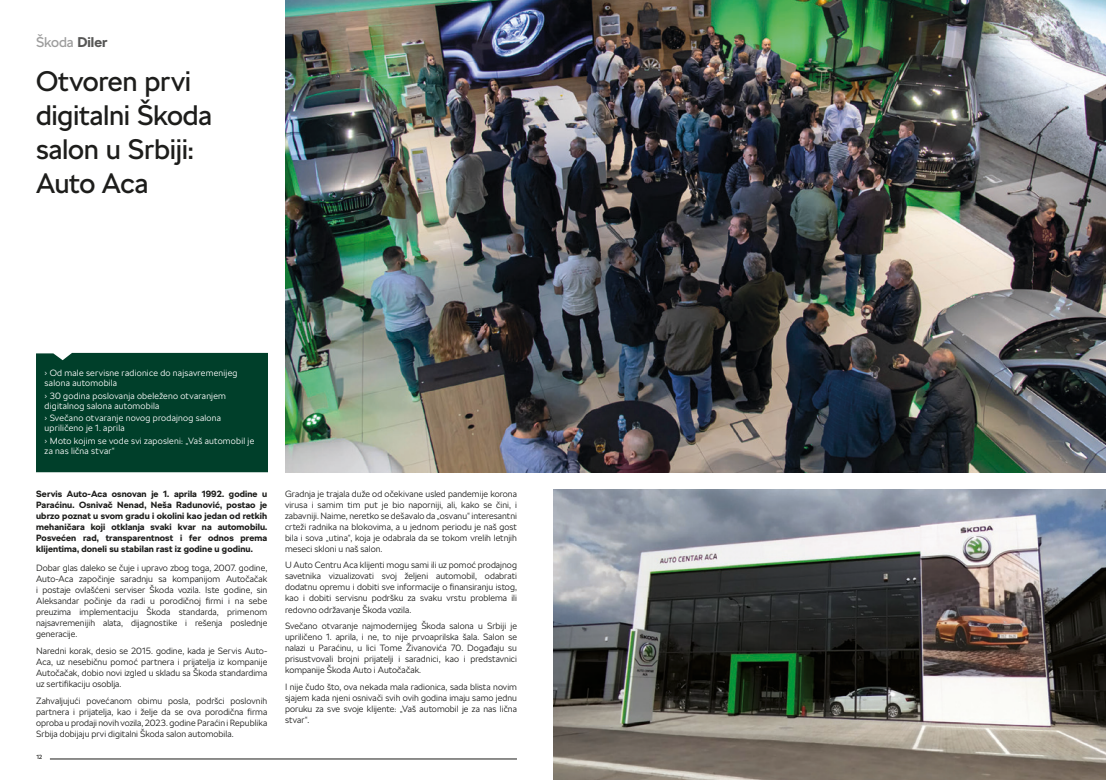
<style>
.page{position:relative;width:1106px;height:780px;background:#fff}
.page>*{position:absolute;margin:0;border:0;box-sizing:border-box;transform-origin:0 0}
.t1{font:28px/34px "SKODA Next";letter-spacing:-.01em;color:#1d1d1b}
.t2{font:14px "SKODA Next";letter-spacing:-.01em;color:#9d9d9d}
.t3{font:300 9px/11px "SKODA Next";letter-spacing:.005em;color:#1d1d1b;text-align:justify}
.t4{font:700 9px/11px "SKODA Next";letter-spacing:.01em;color:#1d1d1b;text-align:justify}
.t5{font:300 9px/10px "SKODA Next";letter-spacing:.025em;color:#fff}
.t6{font:6px "SKODA Next";color:#1d1d1b}
.s1{font-weight:700;color:#575756}
</style>
<div class="page">
<hr style="left:50px;top:758px;width:467px;height:1px;background:#1d1d1b">
<img style="left:285px;top:0;width:821px;height:472px">
<div style="left:36px;top:353px;width:232px;height:119px;background:#003f2a"></div>
<img style="left:553px;top:490px;width:553px;height:290px">
<h2 class="t2" style="left:36px;top:33px;width:73px">Škoda <span class="s1">Diler</span></h2>
<h1 class="t1" style="left:36px;top:64px;width:178px">Otvoren prvi digitalni Škoda salon u Srbiji:<br>Auto Aca</h1>
<p class="t5" style="left:45px;top:367px;width:194px">› Od male servisne radionice do najsavremenijeg salona automobila</p>
<p class="t5" style="left:45px;top:390px;width:183px">› 30 godina poslovanja obeleženo otvaranjem digitalnog salona automobila</p>
<p class="t5" style="left:45px;top:413px;width:178px">› Svečano otvaranje novog prodajnog salona upriličeno je 1. aprila</p>
<p class="t5" style="left:45px;top:436px;width:211px">› Moto kojim se vode svi zaposleni: „Vaš automobil je za nas lična stvar“</p>
<p class="t4" style="left:36px;top:488px;width:233px">Servis Auto-Aca osnovan je 1. aprila 1992. godine u Paraćinu. Osnivač Nenad, Neša Radunović, postao je ubrzo poznat u svom gradu i okolini kao jedan od retkih mehaničara koji otklanja svaki kvar na automobilu.<br>Posvećen rad, transparentnost i fer odnos prema klijentima, doneli su stabilan rast iz godine u godinu.</p>
<p class="t3" style="left:36px;top:562px;width:233px">Dobar glas daleko se čuje i upravo zbog toga, 2007. godine, Auto-Aca započinje saradnju sa kompanijom Autočačak i postaje ovlašćeni serviser Škoda vozila. Iste godine, sin Aleksandar počinje da radi u porodičnoj firmi i na sebe preuzima implementaciju Škoda standarda, primenom najsavremenijih alata, dijagnostike i rešenja poslednje generacije.</p>
<p class="t3" style="left:36px;top:645px;width:233px">Naredni korak, desio se 2015. godine, kada je Servis Auto-Aca, uz nesebičnu pomoć partnera i prijatelja iz kompanije Autočačak, dobio novi izgled u skladu sa Škoda standardima uz sertifikaciju osoblja.</p>
<p class="t3" style="left:36px;top:695px;width:233px">Zahvaljujući povećanom obimu posla, podršci poslovnih partnera i prijatelja, kao i želje da se ova porodična firma oproba u prodaji novih vozila, 2023. godine Paraćin i Republika Srbija dobijaju prvi digitalni Škoda salon automobila.</p>
<p class="t6" style="left:36px;top:753px;width:8px">12</p>
<p class="t3" style="left:285px;top:488px;width:233px">Gradnja je trajala duže od očekivane usled pandemije korona virusa i samim tim put je bio naporniji, ali, kako se čini, i zabavniji. Naime, neretko se dešavalo da „osvanu“ interesantni crteži radnika na blokovima, a u jednom periodu je naš gost bila i sova „utina“, koja je odabrala da se tokom vrelih letnjih meseci skloni u naš salon.</p>
<p class="t3" style="left:285px;top:560px;width:233px">U Auto Centru Aca klijenti mogu sami ili uz pomoć prodajnog savetnika vizualizovati svoj željeni automobil, odabrati dodatnu opremu i dobiti sve informacije o finansiranju istog, kao i dobiti servisnu podršku za svaku vrstu problema ili redovno održavanje Škoda vozila.</p>
<p class="t3" style="left:285px;top:620px;width:233px">Svečano otvaranje najmodernijeg Škoda salona u Srbiji je upriličeno 1. aprila, i ne, to nije prvoaprilska šala. Salon se nalazi u Paraćinu, u lici Tome Živanovića 70. Događaju su prisustvovali brojni prijatelji i saradnici, kao i predstavnici kompanije Škoda Auto i Autočačak.</p>
<p class="t3" style="left:285px;top:681px;width:233px">I nije čudo što, ova nekada mala radionica, sada blista novim sjajem kada njeni osnivači svih ovih godina imaju samo jednu poruku za sve svoje klijente: „Vaš automobil je za nas lična stvar“.</p>
</div>
